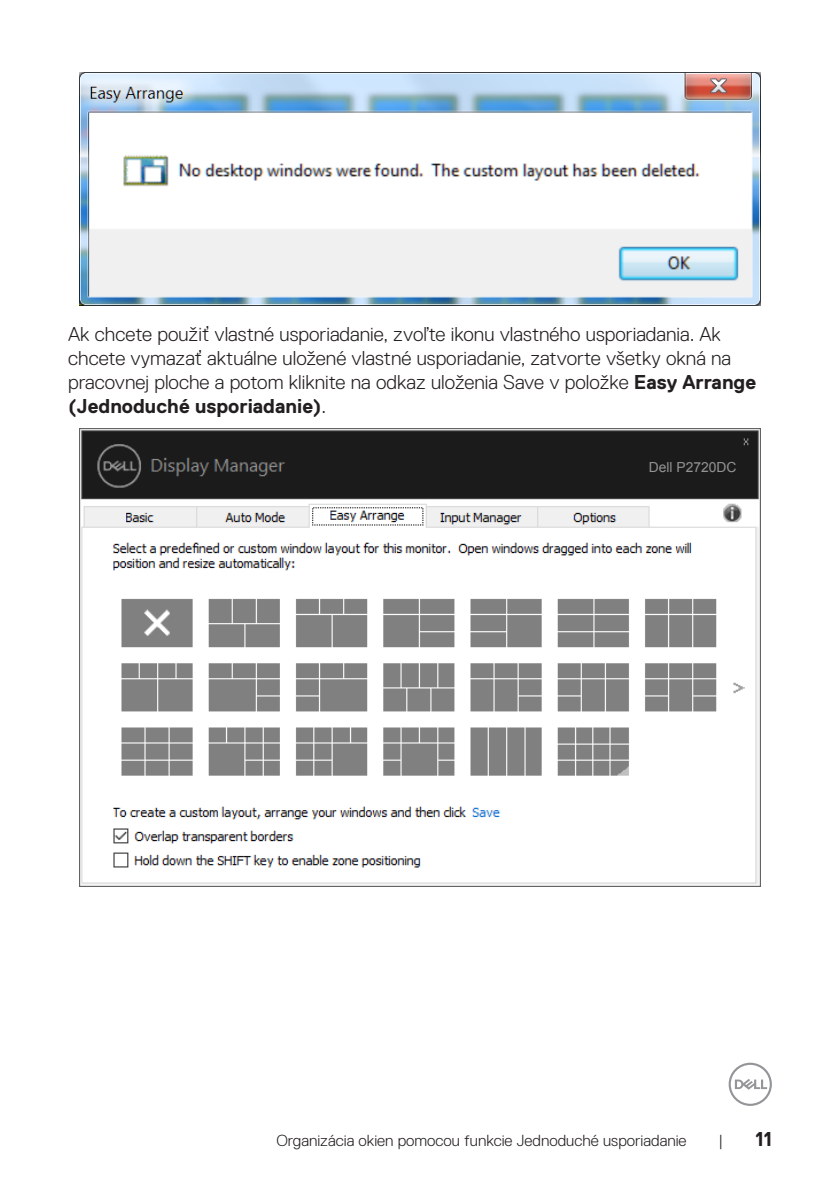
<style>
.page{position:relative;width:840px;height:1191px;background:#fff}
.page>*{position:absolute;margin:0;border:0;box-sizing:border-box;transform-origin:0 0}
.Paragraph{font:300 20px/24px "Dell Replica";color:#231f20}
.t1{font:700 20px "Dell Replica";color:#231f20}
.t2{font:300 16px "Dell Replica";color:#231f20}
.t3{font:13.8px "Arial";color:#939393}
.s1{font-weight:700}
</style>
<div class="page">
<svg style="left:728px;top:1062px;width:43px;height:44px"></svg>
<img style="left:79px;top:72px;width:681px;height:233px">
<img style="left:79px;top:428px;width:681px;height:458px">
<div style="left:640px;top:456px;width:109px;height:21px;background:#1b1b1b"></div>
<p class="Paragraph" style="left:68px;top:322px;width:689px">Ak chcete použiť vlastné usporiadanie, zvoľte ikonu vlastného usporiadania. Ak chcete vymazať aktuálne uložené vlastné usporiadanie, zatvorte všetky okná na pracovnej ploche a potom kliknite na odkaz uloženia Save v položke <span class="s1">Easy Arrange (Jednoduché usporiadanie)</span>.</p>
<p class="t3" style="left:648px;top:458px;width:89px">Dell P2720DC</p>
<p class="t2" style="left:276px;top:1131px;width:411px">Organizácia okien pomocou funkcie Jednoduché usporiadanie</p>
<p class="t2" style="left:718px;top:1131px;width:6px">|</p>
<p class="t1" style="left:755px;top:1127px;width:18px">11</p>
</div>
